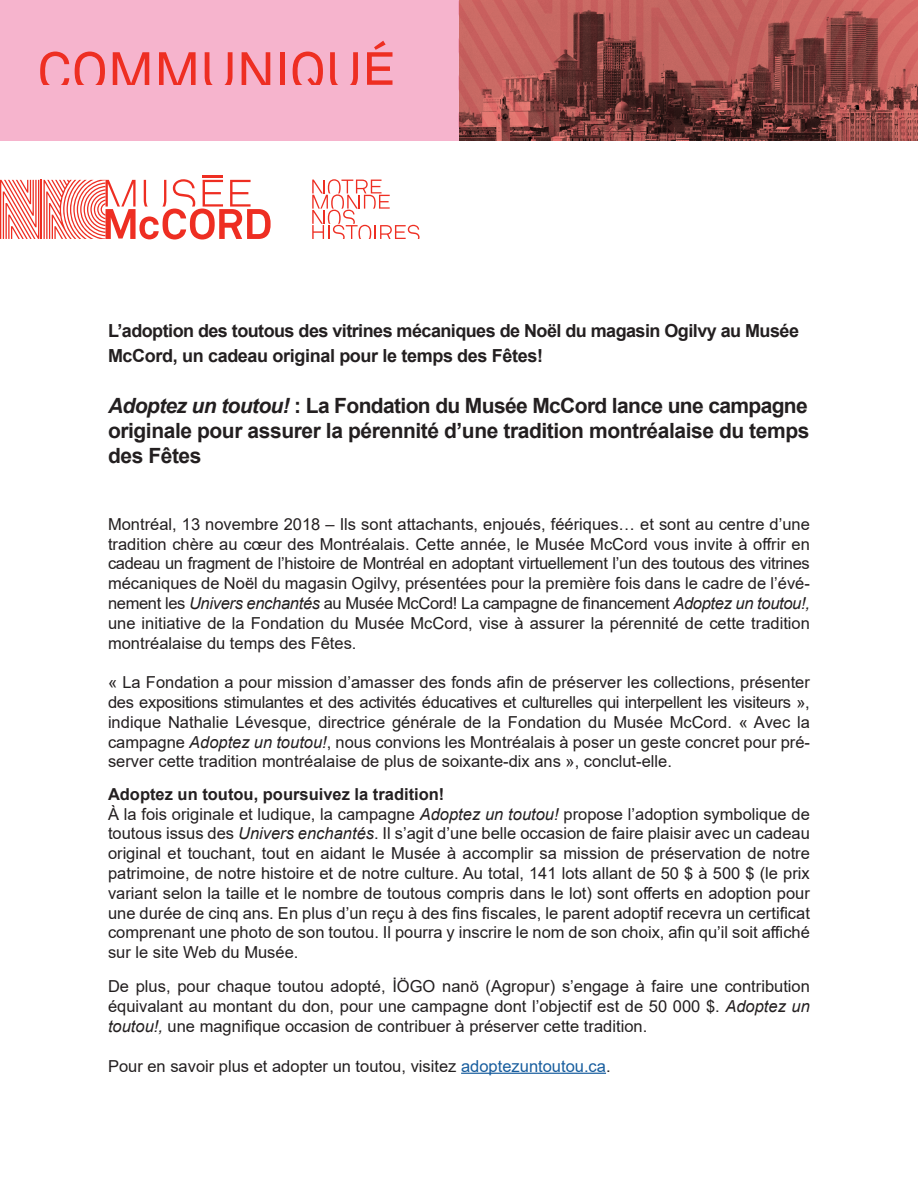
<style>
.page{position:relative;width:918px;height:1188px;background:#fff}
.page>*{position:absolute;margin:0;border:0;box-sizing:border-box;transform-origin:0 0}
.t1{font:700 21px/25.2px "Arial";letter-spacing:-.02em;color:#231f20;text-align:justify}
.t2{font:700 18px/25.2px "Arial";letter-spacing:-.03em;color:#231f20}
.t3{font:16.5px/19.8px "Arial";color:#231f20;text-align:justify}
.t4{font:700 16.5px "Arial";color:#231f20}
.s1{font-style:italic}
.s2{color:#175d9e}
</style>
<div class="page">
<hr style="left:203px;top:175px;width:20px;height:2px;background:#ee2e22">
<svg style="left:0;top:179px;width:271px;height:61px"></svg>
<svg style="left:312px;top:179px;width:108px;height:60px"></svg>
<div style="left:0;top:0;width:918px;height:140px;background:#f6b4cd"></div>
<svg style="left:40px;top:52px;width:29px;height:33px"></svg>
<svg style="left:75px;top:52px;width:30px;height:33px"></svg>
<svg style="left:113px;top:52px;width:36px;height:33px"></svg>
<svg style="left:159px;top:52px;width:37px;height:33px"></svg>
<svg style="left:205px;top:52px;width:28px;height:33px"></svg>
<svg style="left:242px;top:52px;width:28px;height:33px"></svg>
<div style="left:280px;top:52px;width:5px;height:38px;background:#ee2e22"></div>
<svg style="left:293px;top:52px;width:30px;height:33px"></svg>
<svg style="left:330px;top:52px;width:28px;height:33px"></svg>
<svg style="left:367px;top:41px;width:26px;height:44px"></svg>
<div style="left:11px;top:85px;width:392px;height:16px;background:#f6b4cd"></div>
<svg style="left:459px;top:0;width:459px;height:141px;background:#7e413e"></svg>
<svg style="left:459px;top:0;width:154px;height:140px;background:#a0504d"></svg>
<svg style="left:621px;top:0;width:7px;height:140px"></svg>
<svg style="left:636px;top:0;width:282px;height:140px;background:#964b48"></svg>
<hr style="left:461px;top:1073px;width:145px;height:1px;background:#175d9e">
<p class="t2" style="left:108px;top:318px;width:693px">L’adoption des toutous des vitrines mécaniques de Noël du magasin Ogilvy au Musée<br>McCord, un cadeau original pour le temps des Fêtes!</p>
<p class="t1" style="left:108px;top:393px;width:703px"><span class="s1">Adoptez un toutou!</span> : La Fondation du Musée McCord lance une campagne originale pour assurer la pérennité d’une tradition montréalaise du temps des Fêtes</p>
<p class="t3" style="left:108px;top:514px;width:704px">Montréal, 13 novembre 2018 – Ils sont attachants, enjoués, féériques… et sont au centre d’une tradition chère au cœur des Montréalais. Cette année, le Musée McCord vous invite à offrir en cadeau un fragment de l’histoire de Montréal en adoptant virtuellement l’un des toutous des vitrines mécaniques de Noël du magasin Ogilvy, présentées pour la première fois dans le cadre de l’évé&shy;nement les <span class="s1">Univers enchantés</span> au Musée McCord! La campagne de financement <span class="s1">Adoptez un toutou!, </span>une initiative de la Fondation du Musée McCord, vise à assurer la pérennité de cette tradition montréalaise du temps des Fêtes.</p>
<p class="t3" style="left:108px;top:672px;width:704px">« La Fondation a pour mission d’amasser des fonds afin de préserver les collections, présenter des expositions stimulantes et des activités éducatives et culturelles qui interpellent les visiteurs », indique Nathalie Lévesque, directrice générale de la Fondation du Musée McCord. « Avec la campagne <span class="s1">Adoptez un toutou!</span>, nous convions les Montréalais à poser un geste concret pour pré&shy;server cette tradition montréalaise de plus de soixante-dix ans », conclut-elle.</p>
<p class="t4" style="left:108px;top:782px;width:338px">Adoptez un toutou, poursuivez la tradition!</p>
<p class="t3" style="left:108px;top:804px;width:703px">À la fois originale et ludique, la campagne <span class="s1">Adoptez un toutou!</span> propose l’adoption symbolique de toutous issus des <span class="s1">Univers enchantés</span>. Il s’agit d’une belle occasion de faire plaisir avec un cadeau original et touchant, tout en aidant le Musée à accomplir sa mission de préservation de notre patrimoine, de notre histoire et de notre culture. Au total, 141 lots allant de 50 $ à 500 $ (le prix variant selon la taille et le nombre de toutous compris dans le lot) sont offerts en adoption pour une durée de cinq ans. En plus d’un reçu à des fins fiscales, le parent adoptif recevra un certificat comprenant une photo de son toutou. Il pourra y inscrire le nom de son choix, afin qu’il soit affiché sur le site Web du Musée.</p>
<p class="t3" style="left:108px;top:977px;width:703px">De plus, pour chaque toutou adopté, İÖGO nanö (Agropur) s’engage à faire une contribution équivalant au montant du don, pour une campagne dont l’objectif est de 50 000 $. <span class="s1">Adoptez un toutou!,</span> une magnifique occasion de contribuer à préserver cette tradition.</p>
<p class="t3" style="left:108px;top:1056px;width:504px">Pour en savoir plus et adopter un toutou, visitez <span class="s2">adoptezuntoutou.ca</span>.</p>
</div>
